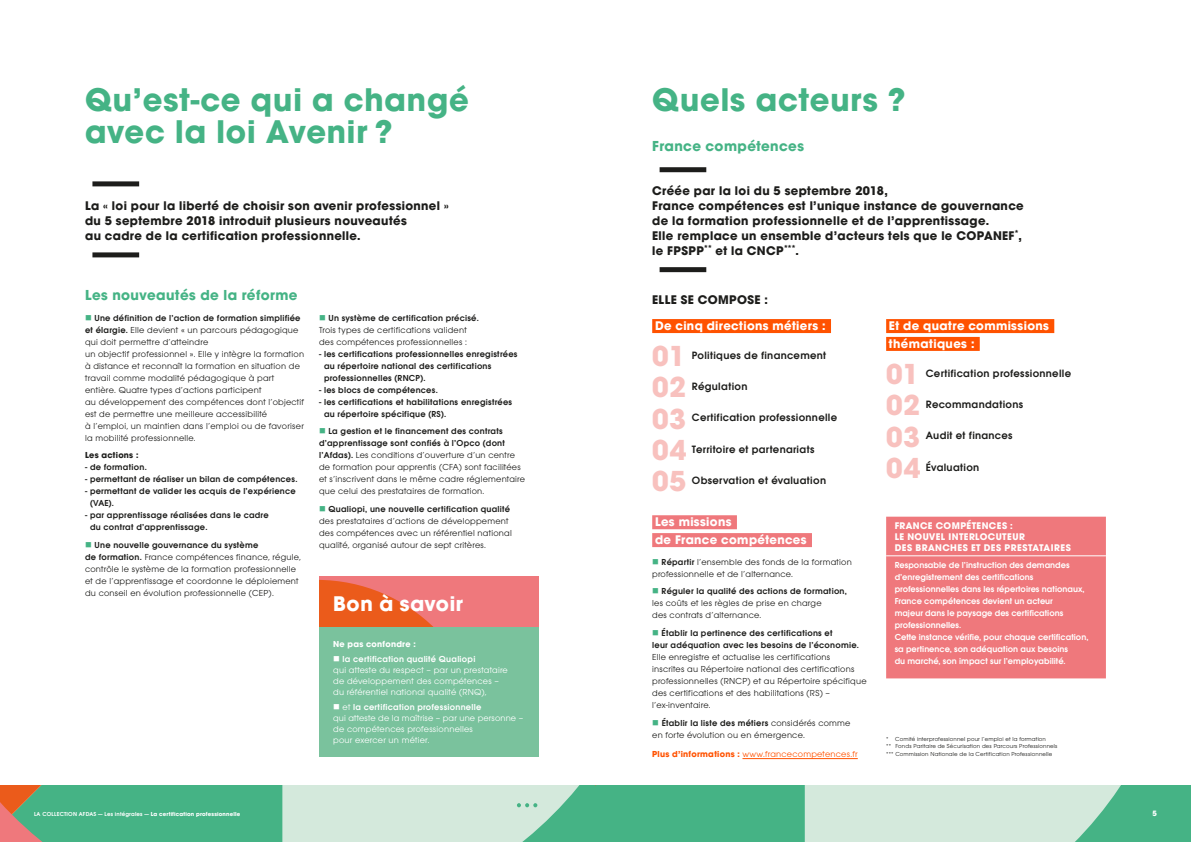
<style>
.page{position:relative;width:1191px;height:842px;background:#fff}
.page>*{position:absolute;margin:0;border:0;box-sizing:border-box;transform-origin:0 0}
.t1{font:700 34px/32px "Avalon";letter-spacing:.03em;color:#45b385}
.t2{font:700 30px "Avalon";letter-spacing:.025em;color:#f8c1be}
.t3{font:700 22px "Avalon";letter-spacing:.03em;color:#fff}
.t4{font:700 15px "Avalon";letter-spacing:.025em;color:#45b385}
.t5{font:700 13px/15px "Avalon";letter-spacing:.025em;color:#1d1d1b}
.t6{font:700 13px/17.8px "Avalon";letter-spacing:.025em;color:#fff}
.t7{font:600 11px "Avalon";letter-spacing:.025em;color:#1d1d1b}
.t8{font:700 10px/11px "Avalon";letter-spacing:.04em;color:#fff}
.t9{font:9px/12px "Avalon";letter-spacing:.025em;color:#1d1d1b}
.t10{font:600 9px/12px "Avalon";letter-spacing:.025em;color:#1d1d1b}
.t11{font:600 9px/12px "Avalon";color:#fff}
.t12{font:9px/11px "Avalon";letter-spacing:.025em;color:#fff}
.t13{font:9px "Avalon";letter-spacing:.025em;color:#ff5200}
.t14{font:700 9px "Avalon";letter-spacing:.025em;color:#fff}
.t15{font:700 9px "Avalon";letter-spacing:.03em;color:#1d1d1b}
.t16{font:700 8px "Avalon";color:#fff}
.t17{font:6px/7.2px "Avalon";letter-spacing:.025em;color:#1d1d1b}
.t18{font:600 6px "Avalon";letter-spacing:.025em;color:#fff}
.s1{color:#45b385}
.s2{font-weight:600}
.s3{font-weight:700}
</style>
<div class="page">
<div style="left:92px;top:181px;width:47px;height:5px;background:#1d1d1b"></div>
<div style="left:92px;top:252px;width:47px;height:5px;background:#1d1d1b"></div>
<div style="left:659px;top:167px;width:47px;height:5px;background:#1d1d1b"></div>
<div style="left:659px;top:267px;width:47px;height:5px;background:#1d1d1b"></div>
<div style="left:652px;top:515px;width:85px;height:14px;background:#ef787c"></div>
<div style="left:652px;top:533px;width:160px;height:14px;background:#ef787c"></div>
<div style="left:319px;top:626px;width:220px;height:131px;background:#7ac29d"></div>
<svg style="left:319px;top:576px;width:220px;height:50px;background:#ed6e5c"></svg>
<div style="left:886px;top:517px;width:220px;height:161px;background:#ef787c"></div>
<hr style="left:886px;top:556px;width:220px;height:1px;background:#fff">
<div style="left:652px;top:319px;width:179px;height:14px;background:#ff5200"></div>
<div style="left:886px;top:319px;width:168px;height:14px;background:#ff5200"></div>
<div style="left:886px;top:337px;width:93px;height:14px;background:#ff5200"></div>
<hr style="left:742px;top:758px;width:115px;height:1px;background:#ff5200">
<svg style="left:0;top:785px;width:1191px;height:57px;background:#8ccaac"></svg>
<h1 class="t1" style="left:85px;top:83px;width:385px">Qu’est-ce qui a changé avec la loi Avenir ?</h1>
<h3 class="t5" style="left:85px;top:198px;width:365px">La « loi pour la liberté de choisir son avenir professionnel » du 5 septembre 2018 introduit plusieurs nouveautés<br>au cadre de la certification professionnelle.</h3>
<h3 class="t4" style="left:85px;top:286px;width:214px">Les nouveautés de la réforme</h3>
<p class="t9" style="left:85px;top:312px;width:220px"><span class="s1">■</span> <span class="s2">Une définition de l’action de formation simplifiée et élargie.</span> Elle devient « un parcours pédagogique qui doit permettre d’atteindre<br>un objectif professionnel ». Elle y intègre la formation à distance et reconnaît la formation en situation de travail comme modalité pédagogique à part entière. Quatre types d’actions participent<br>au développement des compétences dont l’objectif est de permettre une meilleure accessibilité<br>à l’emploi, un maintien dans l’emploi ou de favoriser la mobilité professionnelle.</p>
<p class="t15" style="left:85px;top:450px;width:55px">Les actions :</p>
<p class="t10" style="left:85px;top:461px;width:63px">- de formation.</p>
<p class="t10" style="left:85px;top:473px;width:214px">- permettant de réaliser un bilan de compétences.</p>
<p class="t10" style="left:90px;top:485px;width:207px;text-indent:-5px">- permettant de valider les acquis de l’expérience (VAE).</p>
<p class="t10" style="left:90px;top:509px;width:180px;text-indent:-5px">- par apprentissage réalisées dans le cadre du contrat d’apprentissage.</p>
<p class="t9" style="left:85px;top:539px;width:217px"><span class="s1">■</span> <span class="s2">Une nouvelle gouvernance du système<br>de formation.</span> France compétences finance, régule, contrôle le système de la formation professionnelle et de l’apprentissage et coordonne le déploiement du conseil en évolution professionnelle (CEP).</p>
<p class="t9" style="left:319px;top:312px;width:161px"><span class="s1">■</span> <span class="s2">Un système de certification précisé.<br></span>Trois types de certifications valident des compétences professionnelles :</p>
<p class="t10" style="left:324px;top:347px;width:195px;text-indent:-5px">- les certifications professionnelles enregistrées au répertoire national des certifications professionnelles (RNCP).</p>
<p class="t10" style="left:319px;top:383px;width:120px">- les blocs de compétences.</p>
<p class="t10" style="left:324px;top:395px;width:190px;text-indent:-5px">- les certifications et habilitations enregistrées au répertoire spécifique (RS).</p>
<p class="t9" style="left:319px;top:425px;width:207px"><span class="s1">■</span> <span class="s2">La gestion et le financement des contrats d’apprentissage sont confiés à l’Opco (dont l’Afdas).</span> Les conditions d’ouverture d’un centre de formation pour apprentis (CFA) sont facilitées et s’inscrivent dans le même cadre réglementaire que celui des prestataires de formation.</p>
<p class="t9" style="left:319px;top:503px;width:194px"><span class="s1">■</span> <span class="s2">Qualiopi, une nouvelle certification qualité </span>des prestataires d’actions de développement des compétences avec un référentiel national qualité, organisé autour de sept critères.</p>
<h3 class="t3" style="left:333px;top:591px;width:131px">Bon à savoir</h3>
<p class="t14" style="left:333px;top:639px;width:84px">Ne pas confondre :</p>
<p class="t12" style="left:333px;top:653px;width:176px">■ <span class="s2">la certification qualité Qualiopi<br></span>qui atteste du respect – par un prestataire de développement des compétences – du référentiel national qualité (RNQ),</p>
<p class="t12" style="left:333px;top:701px;width:191px">■ et <span class="s2">la certification professionnelle<br></span>qui atteste de la maîtrise – par une personne – de compétences professionnelles<br>pour exercer un métier.</p>
<h1 class="t1" style="left:652px;top:83px;width:255px">Quels acteurs ?</h1>
<h3 class="t4" style="left:652px;top:136px;width:153px">France compétences</h3>
<h3 class="t5" style="left:652px;top:183px;width:373px">Créée par la loi du 5 septembre 2018,<br>France compétences est l’unique instance de gouvernance de la formation professionnelle et de l’apprentissage.<br>Elle remplace un ensemble d’acteurs tels que le COPANEF<sup>*</sup>, le FPSPP<sup>**</sup> et la CNCP<sup>***</sup>.</h3>
<h3 class="t5" style="left:652px;top:292px;width:117px">ELLE SE COMPOSE :</h3>
<h3 class="t6" style="left:655px;top:317px;width:172px">De cinq directions métiers :</h3>
<h3 class="t6" style="left:889px;top:317px;width:161px">Et de quatre commissions thématiques :</h3>
<h2 class="t2" style="left:652px;top:338px;width:34px">01</h2>
<p class="t7" style="left:692px;top:349px;width:136px">Politiques de financement</p>
<h2 class="t2" style="left:652px;top:369px;width:35px">02</h2>
<p class="t7" style="left:692px;top:380px;width:57px">Régulation</p>
<h2 class="t2" style="left:652px;top:400px;width:35px">03</h2>
<p class="t7" style="left:692px;top:411px;width:147px">Certification professionnelle</p>
<h2 class="t2" style="left:652px;top:431px;width:36px">04</h2>
<p class="t7" style="left:692px;top:442px;width:124px">Territoire et partenariats</p>
<h2 class="t2" style="left:652px;top:463px;width:35px">05</h2>
<p class="t7" style="left:692px;top:474px;width:136px">Observation et évaluation</p>
<h2 class="t2" style="left:886px;top:356px;width:34px">01</h2>
<p class="t7" style="left:926px;top:367px;width:147px">Certification professionnelle</p>
<h2 class="t2" style="left:886px;top:387px;width:35px">02</h2>
<p class="t7" style="left:926px;top:398px;width:99px">Recommandations</p>
<h2 class="t2" style="left:886px;top:418px;width:35px">03</h2>
<p class="t7" style="left:926px;top:429px;width:88px">Audit et finances</p>
<h2 class="t2" style="left:886px;top:449px;width:36px">04</h2>
<p class="t7" style="left:926px;top:460px;width:55px">Évaluation</p>
<h3 class="t6" style="left:655px;top:513px;width:153px">Les missions<br>de France compétences</h3>
<p class="t9" style="left:652px;top:556px;width:201px"><span class="s1">■</span> <span class="s2">Répartir</span> l’ensemble des fonds de la formation professionnelle et de l’alternance.</p>
<p class="t9" style="left:652px;top:585px;width:196px"><span class="s1">■</span> <span class="s2">Réguler la qualité des actions de formation, </span>les coûts et les règles de prise en charge<br>des contrats d’alternance.</p>
<p class="t10" style="left:652px;top:627px;width:208px"><span class="s1">■</span> Établir la pertinence des certifications et<br>leur adéquation avec les besoins de l’économie.</p>
<p class="t9" style="left:652px;top:651px;width:216px">Elle enregistre et actualise les certifications<br>inscrites au Répertoire national des certifications professionnelles (RNCP) et au Répertoire spécifique des certifications et des habilitations (RS) – l’ex-inventaire.</p>
<p class="t9" style="left:652px;top:717px;width:200px"><span class="s1">■</span> <span class="s2">Établir la liste des métiers</span> considérés comme en forte évolution ou en émergence.</p>
<p class="t8" style="left:894px;top:520px;width:178px">FRANCE COMPÉTENCES :<br>LE NOUVEL INTERLOCUTEUR<br>DES BRANCHES ET DES PRESTATAIRES</p>
<p class="t11" style="left:894px;top:559px;width:195px">Responsable de l’instruction des demandes d’enregistrement des certifications professionnelles dans les répertoires nationaux, France compétences devient un acteur<br>majeur dans le paysage des certifications professionnelles.<br>Cette instance vérifie, pour chaque certification, sa pertinence, son adéquation aux besoins<br>du marché, son impact sur l’employabilité.</p>
<p class="t17" style="left:886px;top:735px;width:173px">* Comité interprofessionnel pour l’emploi et la formation<br>** Fonds Paritaire de Sécurisation des Parcours Professionnels</p>
<p class="t13" style="left:652px;top:748px;width:207px"><span class="s3">Plus d’informations :</span> www.francecompetences.fr</p>
<p class="t17" style="left:886px;top:750px;width:168px">*** Commission Nationale de la Certification Professionnelle</p>
<p class="t18" style="left:34px;top:811px;width:208px">LA COLLECTION AFDAS — Les intégrales — <span class="s3">La certification professionnelle</span></p>
<p class="t16" style="left:1152px;top:809px;width:6px">5</p>
</div>
